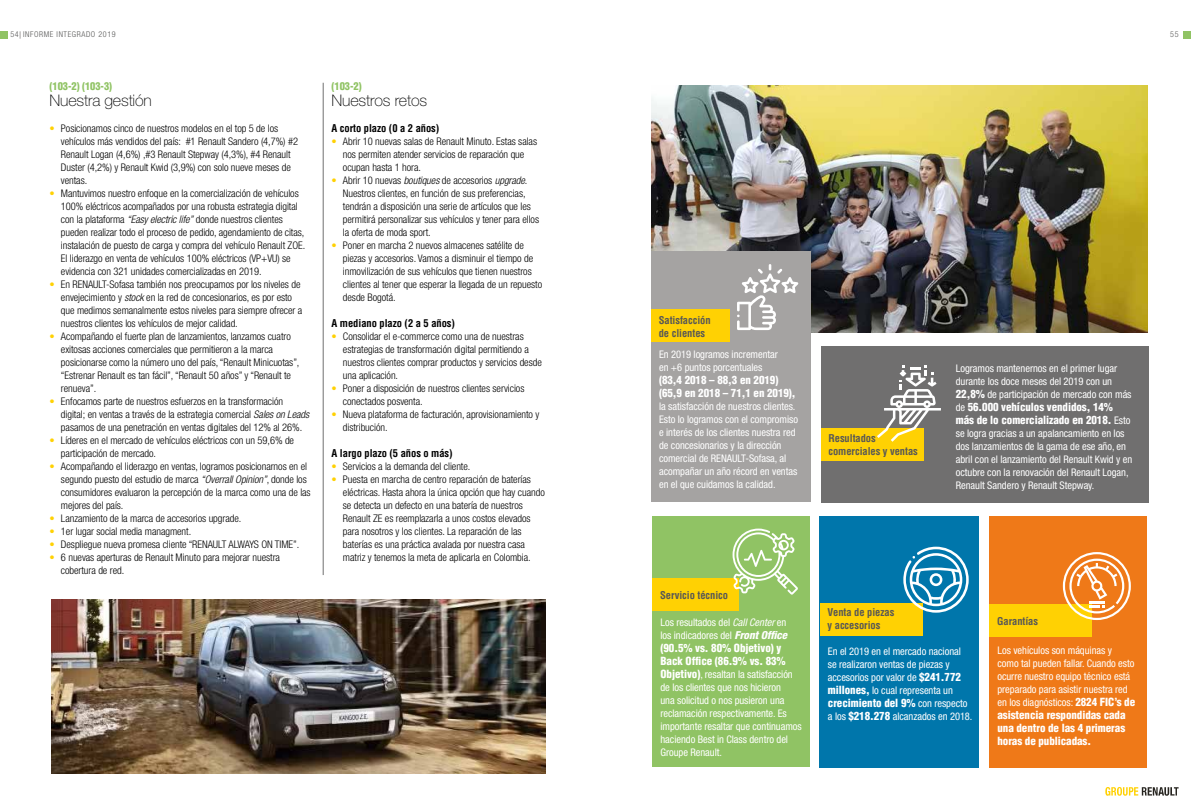
<style>
.page{position:relative;width:1191px;height:808px;background:#fff}
.page>*{position:absolute;margin:0;border:0;box-sizing:border-box;transform-origin:0 0}
.t1{font:100 16px "Helvetica Neue LT Std";letter-spacing:-.01em;color:#000}
.t2{font:900 condensed 11px/13px "Helvetica LT Std";letter-spacing:-.005em;color:#fff}
.t3{font:300 condensed 10.5px/13px "Helvetica Neue LT Std";letter-spacing:-.005em;color:#000}
.t4{font:condensed 10.5px/13px "Helvetica Neue LT Std";letter-spacing:-.005em;color:#fff}
.t5{font:700 condensed 10.5px/13px "Helvetica LT Std";letter-spacing:-.005em;color:#575756}
.t6{font:700 condensed 10.5px "Helvetica LT Std";letter-spacing:-.005em;color:#000}
.t7{font:900 condensed 10.5px "Helvetica LT Std";letter-spacing:-.005em;color:#90c364}
.t8{font:300 condensed 8px "Helvetica Neue LT Std";letter-spacing:.075em;color:#575756}
.s1{color:#ffd103}
.s2{font-style:italic}
.s3{font-family:"Helvetica LT Std";font-weight:900;font-size:11px}
.s4{font-family:"Helvetica Neue LT Std";font-weight:400;font-size:10.5px}
.s5{font-weight:800;font-style:italic;font-size:11px}
</style>
<div class="page">
<div style="left:1183px;top:31px;width:8px;height:8px;background:#90c364"></div>
<div style="left:0;top:31px;width:7px;height:8px;background:#90c364"></div>
<svg style="left:1105px;top:787px;width:73px;height:9px"></svg>
<img style="left:651px;top:85px;width:496px;height:248px">
<div style="left:820px;top:346px;width:328px;height:156px;background:#706f6f"></div>
<div style="left:652px;top:516px;width:158px;height:250px;background:#90c364"></div>
<div style="left:651px;top:251px;width:159px;height:251px;background:#a5a3a2"></div>
<div style="left:989px;top:516px;width:158px;height:251px;background:#ef7918"></div>
<div style="left:820px;top:516px;width:159px;height:251px;background:#0076ab"></div>
<div style="left:820px;top:428px;width:103px;height:32px;background:#ffd103"></div>
<div style="left:652px;top:578px;width:86px;height:32px;background:#ffd103"></div>
<div style="left:651px;top:309px;width:78px;height:32px;background:#ffd103"></div>
<div style="left:989px;top:605px;width:103px;height:32px;background:#ffd103"></div>
<div style="left:820px;top:603px;width:102px;height:33px;background:#ffd103"></div>
<svg style="left:737px;top:264px;width:61px;height:66px"></svg>
<svg style="left:732px;top:528px;width:66px;height:67px"></svg>
<svg style="left:903px;top:547px;width:65px;height:66px"></svg>
<svg style="left:1062px;top:552px;width:68px;height:68px"></svg>
<svg style="left:877px;top:365px;width:64px;height:77px"></svg>
<hr style="left:323px;top:83px;width:1px;height:492px;background:#706f6f">
<img style="left:51px;top:599px;width:495px;height:174px">
<p class="t8" style="left:10px;top:30px;width:107px">54 INFORME INTEGRADO 2019</p>
<p class="t8" style="left:1170px;top:30px;width:10px">55</p>
<p class="t7" style="left:50px;top:80px;width:64px">(103-2) (103-3)</p>
<h1 class="t1" style="left:50px;top:91px;width:104px">Nuestra gestión</h1>
<p class="t3" style="left:61px;top:122px;width:239px;text-indent:-11px"><span class="s1">•</span> Posicionamos cinco de nuestros modelos en el top 5 de los vehículos más vendidos del país: #1 Renault Sandero (4,7%) #2<br>Renault Logan (4,6%) ,#3 Renault Stepway (4,3%), #4 Renault Duster (4,2%) y Renault Kwid (3,9%) con solo nueve meses de ventas.</p>
<p class="t3" style="left:61px;top:187px;width:246px;text-indent:-11px"><span class="s1">•</span> Mantuvimos nuestro enfoque en la comercialización de vehículos 100% eléctricos acompañados por una robusta estrategia digital con la plataforma <span class="s2">“Easy electric life”</span> donde nuestros clientes pueden realizar todo el proceso de pedido, agendamiento de citas, instalación de puesto de carga y compra del vehículo Renault ZOE.<br>El liderazgo en venta de vehículos 100% eléctricos (VP+VU) se evidencia con 321 unidades comercializadas en 2019.</p>
<p class="t3" style="left:61px;top:278px;width:243px;text-indent:-11px"><span class="s1">•</span> En RENAULT-Sofasa también nos preocupamos por los niveles de envejecimiento y <span class="s2">stock</span> en la red de concesionarios, es por esto que medimos semanalmente estos niveles para siempre ofrecer a nuestros clientes los vehículos de mejor calidad.</p>
<p class="t3" style="left:61px;top:330px;width:240px;text-indent:-11px"><span class="s1">•</span> Acompañando el fuerte plan de lanzamientos, lanzamos cuatro exitosas acciones comerciales que permitieron a la marca posicionarse como la número uno del país, “Renault Minicuotas”, “Estrenar Renault es tan fácil”, “Renault 50 años” y “Renault te renueva”.</p>
<p class="t3" style="left:61px;top:395px;width:250px;text-indent:-11px"><span class="s1">•</span> Enfocamos parte de nuestros esfuerzos en la transformación digital; en ventas a través de la estrategia comercial <span class="s2">Sales on Leads </span>pasamos de una penetración en ventas digitales del 12% al 26%.</p>
<p class="t3" style="left:61px;top:434px;width:235px;text-indent:-11px"><span class="s1">•</span> Líderes en el mercado de vehículos eléctricos con un 59,6% de participación de mercado.</p>
<p class="t3" style="left:61px;top:460px;width:251px;text-indent:-11px"><span class="s1">•</span> Acompañando el liderazgo en ventas, logramos posicionarnos en el segundo puesto del estudio de marca <span class="s2">“Overrall Opinion”</span>, donde los consumidores evaluaron la percepción de la marca como una de las mejores del país.</p>
<p class="t3" style="left:50px;top:512px;width:193px"><span class="s1">•</span> Lanzamiento de la marca de accesorios upgrade.</p>
<p class="t3" style="left:50px;top:525px;width:143px"><span class="s1">•</span> 1er lugar social media managment.</p>
<p class="t3" style="left:50px;top:538px;width:251px"><span class="s1">•</span> Despliegue nueva promesa cliente “RENAULT ALWAYS ON TIME”.</p>
<p class="t3" style="left:61px;top:551px;width:220px;text-indent:-11px"><span class="s1">•</span> 6 nuevas aperturas de Renault Minuto para mejorar nuestra cobertura de red.</p>
<p class="t7" style="left:331px;top:80px;width:32px">(103-2)</p>
<h1 class="t1" style="left:331px;top:91px;width:97px">Nuestros retos</h1>
<p class="t6" style="left:331px;top:122px;width:109px">A corto plazo (0 a 2 años)</p>
<p class="t3" style="left:343px;top:135px;width:196px;text-indent:-11px"><span class="s1">•</span> Abrir 10 nuevas salas de Renault Minuto. Estas salas nos permiten atender servicios de reparación que ocupan hasta 1 hora.</p>
<p class="t3" style="left:343px;top:174px;width:198px;text-indent:-11px"><span class="s1">•</span> Abrir 10 nuevas <span class="s2">boutiques</span> de accesorios <span class="s2">upgrade</span>.<br>Nuestros clientes, en función de sus preferencias, tendrán a disposición una serie de artículos que les permitirá personalizar sus vehículos y tener para ellos la oferta de moda sport.</p>
<p class="t3" style="left:343px;top:239px;width:201px;text-indent:-11px"><span class="s1">•</span> Poner en marcha 2 nuevos almacenes satélite de piezas y accesorios. Vamos a disminuir el tiempo de inmovilización de sus vehículos que tienen nuestros clientes al tener que esperar la llegada de un repuesto desde Bogotá.</p>
<p class="t6" style="left:331px;top:317px;width:125px">A mediano plazo (2 a 5 años)</p>
<p class="t3" style="left:343px;top:330px;width:200px;text-indent:-11px"><span class="s1">•</span> Consolidar el e-commerce como una de nuestras estrategias de transformación digital permitiendo a nuestros clientes comprar productos y servicios desde una aplicación.</p>
<p class="t3" style="left:343px;top:382px;width:183px;text-indent:-11px"><span class="s1">•</span> Poner a disposición de nuestros clientes servicios conectados posventa.</p>
<p class="t3" style="left:343px;top:408px;width:198px;text-indent:-11px"><span class="s1">•</span> Nueva plataforma de facturación, aprovisionamiento y distribución.</p>
<p class="t6" style="left:331px;top:447px;width:123px">A largo plazo (5 años o más)</p>
<p class="t3" style="left:331px;top:460px;width:140px"><span class="s1">•</span> Servicios a la demanda del cliente.</p>
<p class="t3" style="left:343px;top:473px;width:203px;text-indent:-11px"><span class="s1">•</span> Puesta en marcha de centro reparación de baterías eléctricas. Hasta ahora la única opción que hay cuando se detecta un defecto en una batería de nuestros Renault ZE es reemplazarla a unos costos elevados para nosotros y los clientes. La reparación de las baterías es una práctica avalada por nuestra casa matriz y tenemos la meta de aplicarla en Colombia.</p>
<p class="t5" style="left:659px;top:314px;width:53px">Satisfacción de clientes</p>
<p class="t4" style="left:659px;top:348px;width:120px">En 2019 logramos incrementar en +6 puntos porcentuales</p>
<p class="t2" style="left:659px;top:373px;width:138px">(83,4 2018 – 88,3 en 2019) (65,9 en 2018 – 71,1 en 2019),</p>
<p class="t4" style="left:659px;top:400px;width:140px">la satisfacción de nuestros clientes.<br>Esto lo logramos con el compromiso e interés de los clientes nuestra red de concesionarios y la dirección comercial de RENAULT-Sofasa, al acompañar un año récord en ventas en el que cuidamos la calidad.</p>
<p class="t5" style="left:828px;top:431px;width:91px">Resultados comerciales y ventas</p>
<p class="t4" style="left:955px;top:362px;width:177px">Logramos mantenernos en el primer lugar durante los doce meses del 2019 con un<br><span class="s3">22,8%</span> de participación de mercado con más</p>
<p class="t2" style="left:955px;top:400px;width:176px"><span class="s4">de</span> 56.000 vehículos vendidos, 14% más de lo comercializado en 2018. <span class="s4">Esto</span></p>
<p class="t4" style="left:955px;top:427px;width:178px">se logra gracias a un apalancamiento en los dos lanzamientos de la gama de ese año, en abril con el lanzamiento del Renault Kwid y en octubre con la renovación del Renault Logan, Renault Sandero y Renault Stepway.</p>
<p class="t5" style="left:660px;top:588px;width:69px">Servicio técnico</p>
<p class="t4" style="left:660px;top:616px;width:128px">Los resultados del <span class="s2">Call Center</span> en los indicadores del <span class="s5">Front Office</span></p>
<p class="t2" style="left:660px;top:642px;width:127px">(90.5% vs. 80% Objetivo) y<br>Back Office (86.9% vs. 83%</p>
<p class="t4" style="left:660px;top:668px;width:143px"><span class="s3">Objetivo)</span>, resaltan la satisfacción de los clientes que nos hicieron<br>una solicitud o nos pusieron una reclamación respectivamente. Es importante resaltar que continuamos haciendo Best in Class dentro del<br>Groupe Renault.</p>
<p class="t5" style="left:827px;top:606px;width:68px">Venta de piezas y accesorios</p>
<p class="t4" style="left:828px;top:645px;width:134px">En el 2019 en el mercado nacional se realizaron ventas de piezas y accesorios por valor de <span class="s3">$241.772 millones,</span> lo cual representa un</p>
<p class="t2" style="left:828px;top:696px;width:141px">crecimiento del 9% <span class="s4">con respecto</span></p>
<p class="t4" style="left:828px;top:710px;width:146px">a los <span class="s3">$218.278</span> alcanzados en 2018.</p>
<p class="t5" style="left:997px;top:614px;width:42px">Garantías</p>
<p class="t4" style="left:997px;top:643px;width:139px">Los vehículos son máquinas y como tal pueden fallar. Cuando esto ocurre nuestro equipo técnico está preparado para asistir nuestra red en los diagnósticos: <span class="s3">2824 FIC’s de</span></p>
<p class="t2" style="left:997px;top:708px;width:130px;text-align:justify">asistencia respondidas cada una dentro de las 4 primeras horas de publicadas.</p>
</div>
